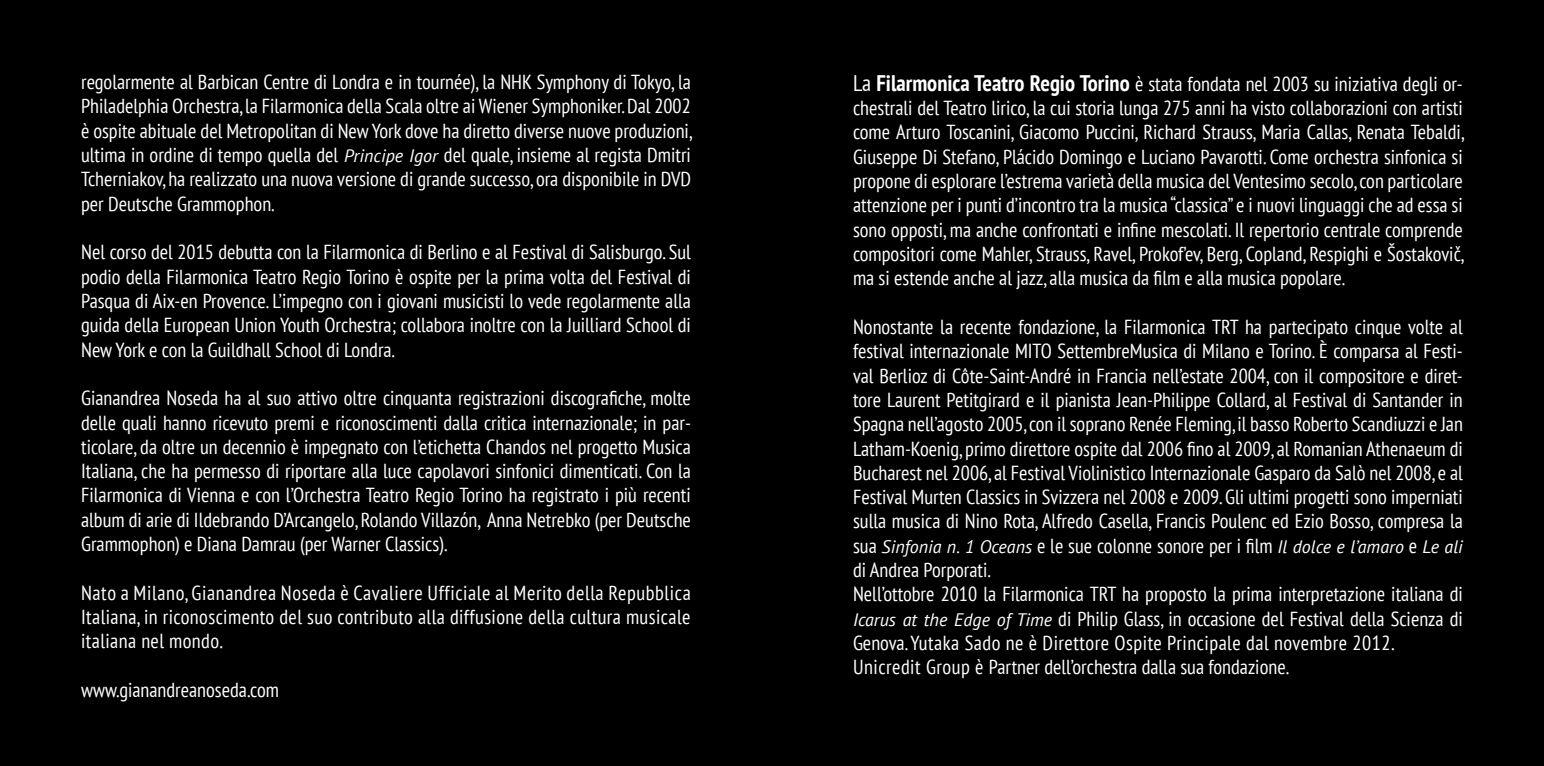
<style>
.page{position:relative;width:1544px;height:766px;background:#fff}
.page>*{position:absolute;margin:0;border:0;box-sizing:border-box;transform-origin:0 0}
.t1{font:condensed 20.25px/24.3px "PT Sans";color:#fff;text-align:justify}
.t2{font:condensed 20.25px "PT Sans";letter-spacing:.02em;color:#fff}
.t3{font:condensed 20.25px "PT Sans";letter-spacing:.03em;color:#fff}
.t4{font:italic 18px "PT Sans";color:#fff}
.s1{font-style:italic;font-stretch:normal;font-size:18px}
.s2{font-size:22.5px}
.s3{font-weight:700;font-size:22.5px}
.s4{font-style:normal;font-stretch:condensed;font-size:20.25px}
</style>
<div class="page">
<div style="left:0;top:0;width:1543px;height:765px;background:#000"></div>
<p class="t1" style="left:81px;top:69px;width:612px">regolarmente al Barbican Centre di Londra e in tournée), la NHK Symphony di Tokyo, la Philadelphia Orchestra, la Filarmonica della Scala oltre ai Wiener Symphoniker. Dal 2002 è ospite abituale del Metropolitan di New York dove ha diretto diverse nuove produzioni, ultima in ordine di tempo quella del <span class="s1">Principe Igor</span> del quale, insieme al regista Dmitri Tcherniakov, ha realizzato una nuova versione di grande successo, ora disponibile in DVD per Deutsche Grammophon.</p>
<p class="t1" style="left:81px;top:239px;width:611px">Nel corso del 2015 debutta con la Filarmonica di Berlino e al Festival di Salisburgo. Sul podio della Filarmonica Teatro Regio Torino è ospite per la prima volta del Festival di Pasqua di Aix-en Provence. L’impegno con i giovani musicisti lo vede regolarmente alla guida della European Union Youth Orchestra; collabora inoltre con la Juilliard School di New York e con la Guildhall School di Londra.</p>
<p class="t1" style="left:81px;top:385px;width:611px">Gianandrea Noseda ha al suo attivo oltre cinquanta registrazioni discografiche, molte delle quali hanno ricevuto premi e riconoscimenti dalla critica internazionale; in par&shy;ticolare, da oltre un decennio è impegnato con l’etichetta Chandos nel progetto Musica Italiana, che ha permesso di riportare alla luce capolavori sinfonici dimenticati. Con la Filarmonica di Vienna e con l’Orchestra Teatro Regio Torino ha registrato i più recenti album di arie di Ildebrando D’Arcangelo, Rolando Villazón, Anna Netrebko (per Deutsche Grammophon) e Diana Damrau (per Warner Classics).</p>
<p class="t3" style="left:81px;top:579px;width:611px">Nato a Milano, Gianandrea Noseda è Cavaliere Ufficiale al Merito della Repubblica</p>
<p class="t2" style="left:81px;top:603px;width:611px">Italiana, in riconoscimento del suo contributo alla diffusione della cultura musicale</p>
<p class="t2" style="left:81px;top:628px;width:143px">italiana nel mondo.</p>
<p class="t1" style="left:81px;top:677px;width:199px">www.gianandreanoseda.com</p>
<p class="t1" style="left:853px;top:71px;width:613px"><span class="s2">La</span> <span class="s3">Filarmonica Teatro Regio Torino</span> è stata fondata nel 2003 su iniziativa degli or&shy;chestrali del Teatro lirico, la cui storia lunga 275 anni ha visto collaborazioni con artisti come Arturo Toscanini, Giacomo Puccini, Richard Strauss, Maria Callas, Renata Tebaldi, Giuseppe Di Stefano, Plácido Domingo e Luciano Pavarotti. Come orchestra sinfonica si propone di esplorare l’estrema varietà della musica del Ventesimo secolo, con particolare attenzione per i punti d’incontro tra la musica “classica” e i nuovi linguaggi che ad essa si sono opposti, ma anche confrontati e infine mescolati. Il repertorio centrale comprende compositori come Mahler, Strauss, Ravel, Prokof’ev, Berg, Copland, Respighi e Šostakovič, ma si estende anche al jazz, alla musica da film e alla musica popolare.</p>
<p class="t1" style="left:853px;top:314px;width:611px">Nonostante la recente fondazione, la Filarmonica TRT ha partecipato cinque volte al festival internazionale MITO SettembreMusica di Milano e Torino. È comparsa al Festi&shy;val Berlioz di Côte-Saint-André in Francia nell’estate 2004, con il compositore e diret&shy;tore Laurent Petitgirard e il pianista Jean-Philippe Collard, al Festival di Santander in Spagna nell’agosto 2005, con il soprano Renée Fleming, il basso Roberto Scandiuzzi e Jan Latham-Koenig, primo direttore ospite dal 2006 fino al 2009, al Romanian Athenaeum di Bucharest nel 2006, al Festival Violinistico Internazionale Gasparo da Salò nel 2008, e al Festival Murten Classics in Svizzera nel 2008 e 2009. Gli ultimi progetti sono imperniati sulla musica di Nino Rota, Alfredo Casella, Francis Poulenc ed Ezio Bosso, compresa la</p>
<p class="t4" style="left:853px;top:534px;width:611px"><span class="s4">sua</span> Sinfonia n. 1 Oceans <span class="s4">e le sue colonne sonore per i film</span> Il dolce e l’amaro <span class="s4">e</span> Le ali</p>
<p class="t1" style="left:853px;top:557px;width:139px">di Andrea Porporati.</p>
<p class="t1" style="left:853px;top:581px;width:611px">Nell’ottobre 2010 la Filarmonica TRT ha proposto la prima interpretazione italiana di <span class="s1">Icarus at the Edge of Time</span> di Philip Glass, in occasione del Festival della Scienza di Genova. Yutaka Sado ne è Direttore Ospite Principale dal novembre 2012.</p>
<p class="t1" style="left:853px;top:654px;width:437px">Unicredit Group è Partner dell’orchestra dalla sua fondazione.</p>
</div>
